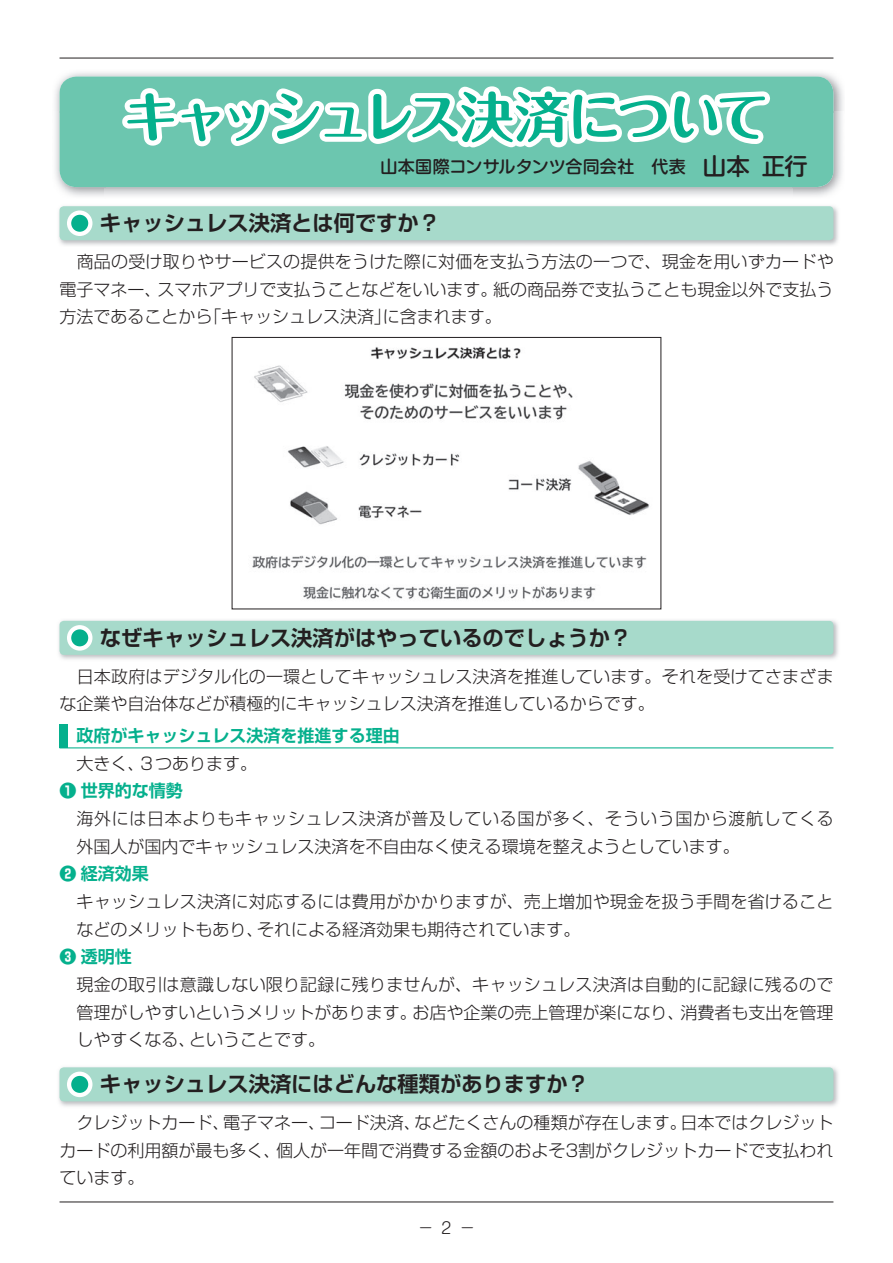
<style>
.page{position:relative;width:893px;height:1263px;background:#fff}
.page>*{position:absolute;margin:0;border:0;box-sizing:border-box;transform-origin:0 0}
.t1{font:54.15px "Maru Fo Pro Bold 90 pv RKSJ H";letter-spacing:-.095em;color:#05b08d}
.t2{font:21.3px "Shin Go Pro De Bold 90 pv RKSJ H";color:#231f20}
.t3{font:16.95px/27.6px "Shin Go Pro Light 90 pv RKSJ H";color:#231f20;text-align:justify}
.t4{font:16.95px/27.6px "Shin Go Pro Light 90 pv RKSJ H";letter-spacing:.035em;color:#231f20}
.t5{font:16.95px "Shin Go Pro De Bold 90 pv RKSJ H";color:#05b08d}
.t6{font:16.95px "Shin M Go Pro Medium 90 pv RKSJ H";letter-spacing:.005em;color:#231f20}
.t7{font:15.9px "Shin M Go Pro Light 90 pv RKSJ H";color:#231f20}
.s1{font-size:23.4px}
.s2{font-family:"Shin Go Pro Bold 90 pv RKSJ H"}
</style>
<div class="page">
<hr style="left:60px;top:58px;width:773px;height:1px;background:#231f20">
<hr style="left:60px;top:1201px;width:773px;height:1px;background:#231f20">
<img style="left:55px;top:72px;width:788px;height:40px">
<img style="left:55px;top:112px;width:50px;height:84px">
<img style="left:792px;top:112px;width:50px;height:84px">
<div style="left:60px;top:77px;width:773px;height:110px;background:#6cc6af;border-radius:17px"></div>
<svg style="left:117px;top:57px;width:658px;height:91px"></svg>
<hr style="left:60px;top:747px;width:773px;height:1px;background:#05b08d">
<img style="left:59px;top:206px;width:779px;height:40px">
<div style="left:60px;top:206px;width:773px;height:34px;background:#a7dacb;border-radius:4px"></div>
<svg style="left:69px;top:213px;width:21px;height:21px"></svg>
<div style="left:67px;top:210px;width:25px;height:26px;border:4px solid #fff;border-radius:50%"></div>
<img style="left:59px;top:620px;width:779px;height:40px">
<div style="left:60px;top:621px;width:773px;height:34px;background:#a7dacb;border-radius:4px"></div>
<svg style="left:69px;top:627px;width:21px;height:21px"></svg>
<div style="left:67px;top:625px;width:25px;height:26px;border:4px solid #fff;border-radius:50%"></div>
<img style="left:59px;top:1067px;width:779px;height:40px">
<div style="left:60px;top:1067px;width:773px;height:34px;background:#a7dacb;border-radius:4px"></div>
<svg style="left:69px;top:1074px;width:21px;height:21px"></svg>
<div style="left:67px;top:1071px;width:25px;height:26px;border:4px solid #fff;border-radius:50%"></div>
<div style="left:60px;top:724px;width:8px;height:24px;background:#05b08d"></div>
<img style="left:252px;top:346px;width:398px;height:254px">
<div style="left:232px;top:337px;width:429px;height:272px;border:1px solid #231f20"></div>
<h1 class="t1" style="left:124px;top:97px;width:647px">キャッシュレス決済について</h1>
<p class="t6" style="left:381px;top:160px;width:429px">山本国際コンサルタンツ合同会社　代表　<span class="s1">山本 正行</span></p>
<p class="t2" style="left:100px;top:215px;width:342px">キャッシュレス決済とは何ですか？</p>
<p class="t3" style="left:60px;top:250px;width:776px">　商品の受け取りやサービスの提供をうけた際に対価を支払う方法の一つで、現金を用いずカードや電子マネー、スマホアプリで支払うことなどをいいます。紙の商品券で支払うことも現金以外で支払う方法であることから「キャッシュレス決済」に含まれます。</p>
<p class="t2" style="left:100px;top:630px;width:533px">なぜキャッシュレス決済がはやっているのでしょうか？</p>
<p class="t3" style="left:60px;top:665px;width:776px">　日本政府はデジタル化の一環としてキャッシュレス決済を推進しています。それを受けてさまざまな企業や自治体などが積極的にキャッシュレス決済を推進しているからです。</p>
<p class="t5" style="left:60px;top:729px;width:342px">　政府がキャッシュレス決済を推進する理由</p>
<p class="t3" style="left:60px;top:752px;width:199px">　大きく、３つあります。</p>
<p class="t5" style="left:60px;top:785px;width:125px"><span class="s2">❶</span> 世界的な情勢</p>
<p class="t4" style="left:77px;top:807px;width:759px;text-indent:-17px">　 海外には日本よりもキャッシュレス決済が普及している国が多く、そういう国から渡航してくる外国人が国内でキャッシュレス決済を不自由なく使える環境を整えようとしています。</p>
<p class="t5" style="left:60px;top:867px;width:91px"><span class="s2">❷</span> 経済効果</p>
<p class="t3" style="left:77px;top:890px;width:758px;text-indent:-17px">　 キャッシュレス決済に対応するには費用がかかりますが、売上増加や現金を扱う手間を省けることなどのメリットもあり、それによる経済効果も期待されています。</p>
<p class="t5" style="left:60px;top:950px;width:74px"><span class="s2">❸</span> 透明性</p>
<p class="t3" style="left:77px;top:973px;width:758px;text-indent:-17px">　 現金の取引は意識しない限り記録に残りませんが、キャッシュレス決済は自動的に記録に残るので管理がしやすいというメリットがあります。お店や企業の売上管理が楽になり、消費者も支出を管理しやすくなる、ということです。</p>
<p class="t2" style="left:100px;top:1076px;width:490px">キャッシュレス決済にはどんな種類がありますか？</p>
<p class="t3" style="left:60px;top:1111px;width:775px">　クレジットカード、電子マネー、コード決済、などたくさんの種類が存在します。日本ではクレジットカードの利用額が最も多く、個人が一年間で消費する金額のおよそ3割がクレジットカードで支払われています。</p>
<p class="t7" style="left:418px;top:1222px;width:59px">－ 2 －</p>
</div>
